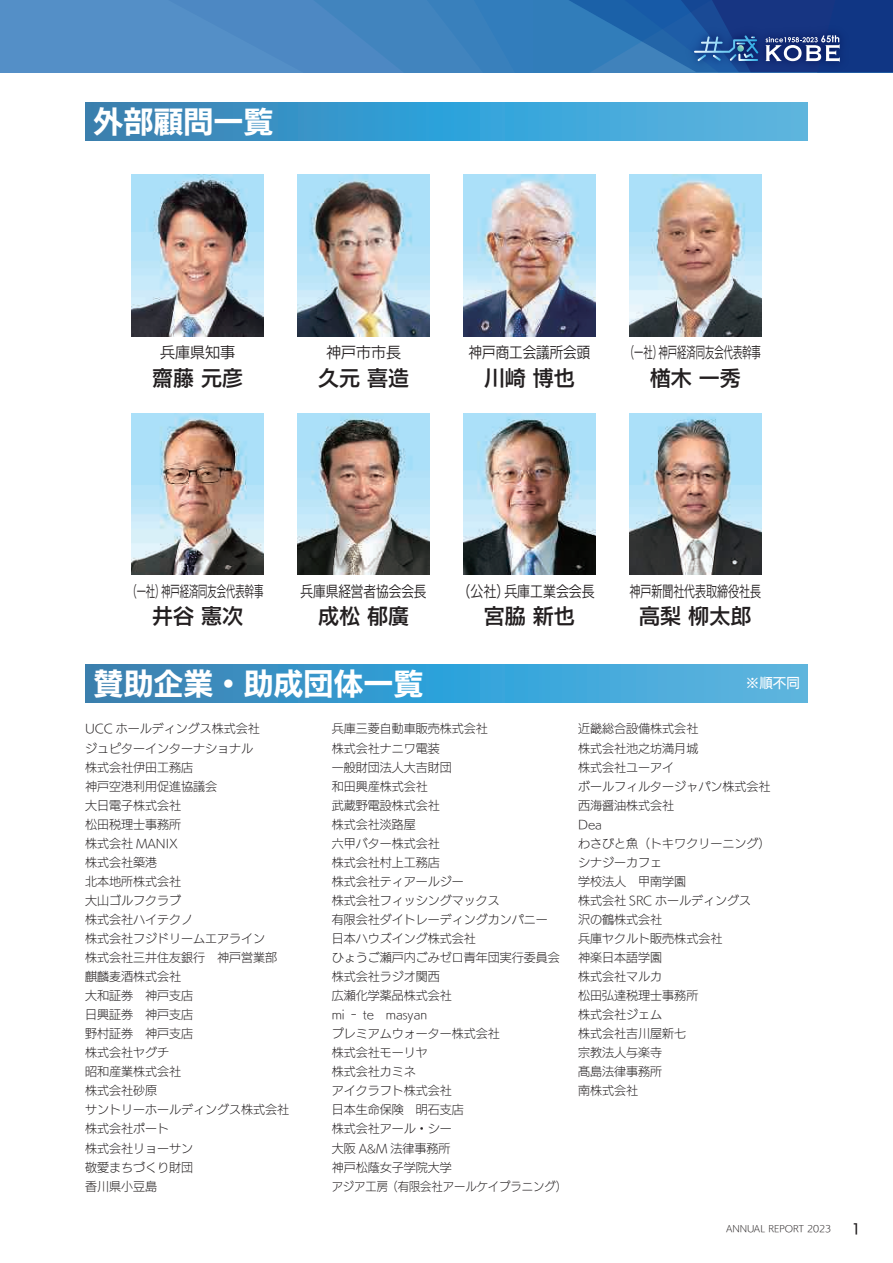
<style>
.page{position:relative;width:893px;height:1263px;background:#fff}
.page>*{position:absolute;margin:0;border:0;box-sizing:border-box;transform-origin:0 0}
.t1{font:30px "UD Kakugo Large Pro B";color:#fff}
.t2{font:21px "UD Kakugo Large Pro DB";color:#231f20}
.t3{font:15px "UD Kakugo Large Pro R";color:#231f20;scale:.62 1}
.t4{font:15px "UD Kakugo Large Pro R";color:#231f20;scale:.73 1}
.t5{font:15px "UD Kakugo Large Pro R";color:#231f20;scale:.86 1}
.t6{font:15px "UD Kakugo Large Pro R";color:#231f20}
.t7{font:15px "UD Kakugo Large Pro R";color:#231f20;scale:.84 1}
.t8{font:15px "UD Kakugo Large Pro R";color:#231f20;scale:.9 1}
.t9{font:13.8px "UD Kakugo Large Pro M";color:#231f20}
.t10{font:13.5px "UD Kakugo Large Pro M";color:#fff}
.t11{font:12px/19px "UD Kakugo Large Pro L";color:#231f20}
.t12{font:9px "UD Kakugo Large Pro L";color:#231f20}
</style>
<div class="page">
<svg style="left:0;top:0;width:411px;height:72px;background:#4f8bc4"></svg>
<img style="left:681px;top:72px;width:172px;height:1px">
<svg style="left:85px;top:102px;width:723px;height:39px;background:#3f9dcf"></svg>
<svg style="left:85px;top:664px;width:723px;height:38px;background:#3f9dcf"></svg>
<img style="left:132px;top:175px;width:132px;height:161px">
<img style="left:132px;top:413px;width:132px;height:162px">
<img style="left:298px;top:175px;width:131px;height:161px">
<img style="left:298px;top:413px;width:131px;height:162px">
<img style="left:463px;top:175px;width:132px;height:161px">
<img style="left:463px;top:413px;width:132px;height:162px">
<img style="left:629px;top:175px;width:132px;height:161px">
<img style="left:629px;top:413px;width:132px;height:162px">
<svg style="left:411px;top:0;width:482px;height:72px;background:#2b63a5"></svg>
<h1 class="t1" style="left:94px;top:96px;width:181px">外部顧問一覧</h1>
<p class="t6" style="left:160px;top:340px;width:76px">兵庫県知事</p>
<h2 class="t2" style="left:152px;top:360px;width:93px">齋藤 元彦</h2>
<p class="t6" style="left:326px;top:340px;width:77px">神戸市市長</p>
<h2 class="t2" style="left:318px;top:360px;width:93px">久元 喜造</h2>
<p class="t8" style="left:469px;top:340px;width:136px">神戸商工会議所会頭</p>
<h2 class="t2" style="left:484px;top:360px;width:93px">川崎 博也</h2>
<p class="t3" style="left:625px;top:340px;width:221px">（一社）神戸経済同友会代表幹事</p>
<h2 class="t2" style="left:650px;top:360px;width:93px">楢木 一秀</h2>
<p class="t3" style="left:127px;top:579px;width:221px">（一社）神戸経済同友会代表幹事</p>
<h2 class="t2" style="left:152px;top:599px;width:93px">井谷 憲次</h2>
<p class="t7" style="left:301px;top:579px;width:152px">兵庫県経営者協会会長</p>
<h2 class="t2" style="left:318px;top:599px;width:93px">成松 郁廣</h2>
<h1 class="t1" style="left:94px;top:658px;width:331px">賛助企業・助成団体一覧</h1>
<p class="t5" style="left:458px;top:579px;width:161px">（公社）兵庫工業会会長</p>
<h2 class="t2" style="left:484px;top:599px;width:93px">宮脇 新也</h2>
<p class="t4" style="left:629px;top:579px;width:182px">神戸新聞社代表取締役社長</p>
<h2 class="t2" style="left:639px;top:599px;width:114px">高梨 柳太郎</h2>
<p class="t10" style="left:746px;top:672px;width:55px">※順不同</p>
<p class="t11" style="left:85px;top:719px;width:206px">UCC ホールディングス株式会社<br>ジュピターインターナショナル<br>株式会社伊田工務店<br>神戸空港利用促進協議会<br>大日電子株式会社<br>松田税理士事務所<br>株式会社 MANIX<br>株式会社築港<br>北本地所株式会社<br>大山ゴルフクラブ<br>株式会社ハイテクノ<br>株式会社フジドリームエアライン<br>株式会社三井住友銀行　神戸営業部麒麟麦酒株式会社<br>大和証券　神戸支店<br>日興証券　神戸支店<br>野村証券　神戸支店<br>株式会社ヤグチ<br>昭和産業株式会社<br>株式会社砂原<br>サントリーホールディングス株式会社株式会社ポート<br>株式会社リョーサン<br>敬愛まちづくり財団<br>香川県小豆島</p>
<p class="t11" style="left:332px;top:719px;width:237px">兵庫三菱自動車販売株式会社<br>株式会社ナニワ電装<br>一般財団法人大吉財団<br>和田興産株式会社<br>武蔵野電設株式会社<br>株式会社淡路屋<br>六甲バター株式会社<br>株式会社村上工務店<br>株式会社ティアールジー<br>株式会社フィッシングマックス<br>有限会社ダイトレーディングカンパニー<br>日本ハウズイング株式会社<br>ひょうご瀬戸内ごみゼロ青年団実行委員会株式会社ラジオ関西<br>広瀬化学薬品株式会社<br>mi ‐ te　masyan<br>プレミアムウォーター株式会社<br>株式会社モーリヤ<br>株式会社カミネ<br>アイクラフト株式会社<br>日本生命保険　明石支店<br>株式会社アール・シー<br>大阪 A&amp;M 法律事務所<br>神戸松蔭女子学院大学<br>アジア工房（有限会社アールケイプラニング）</p>
<p class="t11" style="left:578px;top:719px;width:194px">近畿総合設備株式会社<br>株式会社池之坊満月城<br>株式会社ユーアイ<br>ボールフィルタージャパン株式会社西海醤油株式会社<br>Dea<br>わさびと魚（トキワクリーニング）シナジーカフェ<br>学校法人　甲南学園<br>株式会社 SRC ホールディングス<br>沢の鶴株式会社<br>兵庫ヤクルト販売株式会社<br>神楽日本語学園<br>株式会社マルカ<br>松田弘達税理士事務所<br>株式会社ジェム<br>株式会社吉川屋新七<br>宗教法人与楽寺<br>髙島法律事務所<br>南株式会社</p>
<p class="t12" style="left:726px;top:1221px;width:107px">ANNUAL REPORT 2023</p>
<p class="t9" style="left:851px;top:1217px;width:11px">1</p>
</div>
